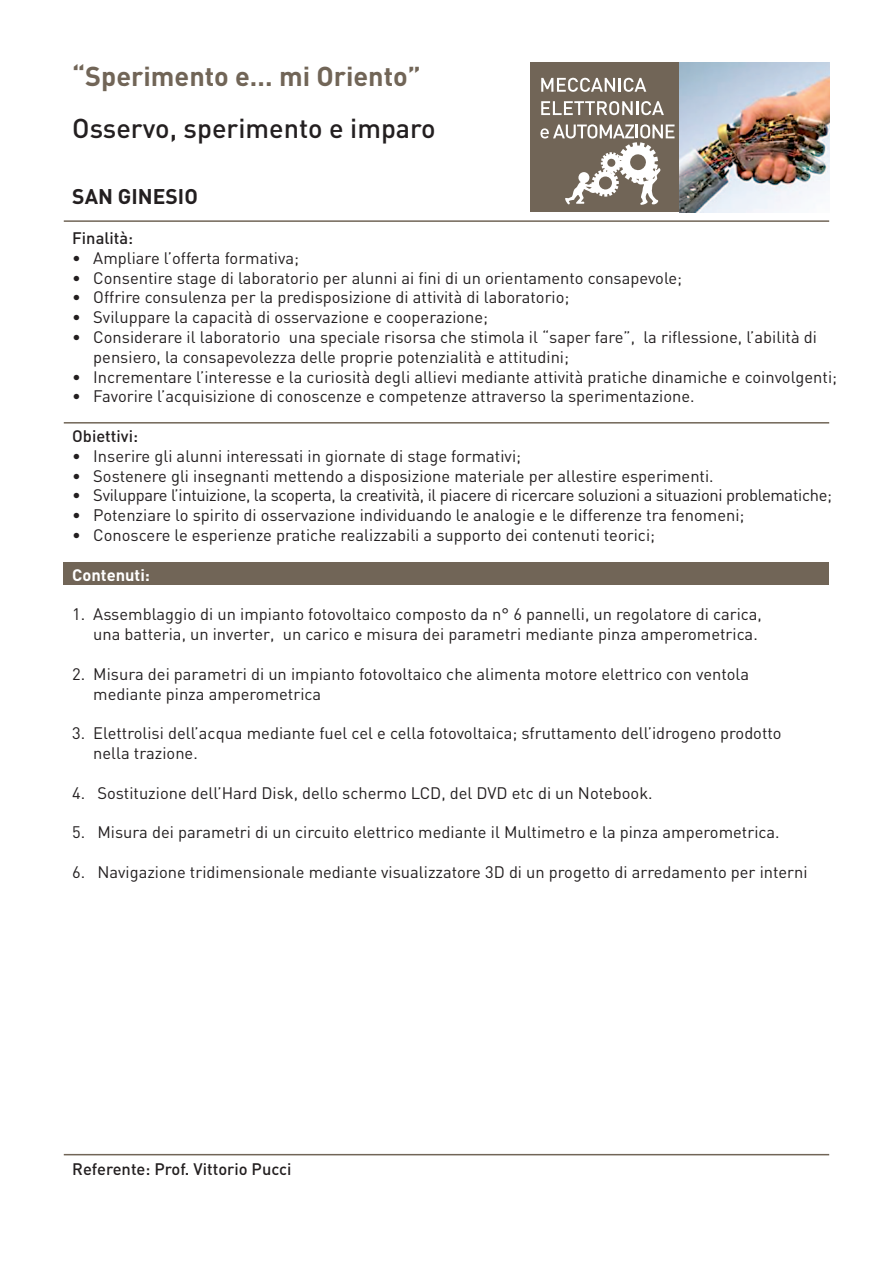
<style>
.page{position:relative;width:893px;height:1263px;background:#fff}
.page>*{position:absolute;margin:0;border:0;box-sizing:border-box;transform-origin:0 0}
.t1{font:500 27px "DIN";color:#231f20}
.t2{font:700 27px "DIN";color:#716557}
.t3{font:700 21px "DIN";color:#231f20}
.t4{font:16.5px/19.8px "DIN";color:#231f20}
.t5{font:16.5px "DIN";letter-spacing:-.02em;color:#231f20}
.t6{font:500 16.5px "DIN";color:#231f20}
.t7{font:700 16.5px "DIN";color:#fff}
</style>
<div class="page">
<div style="left:64px;top:562px;width:765px;height:23px;background:#716557"></div>
<hr style="left:64px;top:220px;width:765px;height:2px;background:#716557">
<hr style="left:64px;top:422px;width:765px;height:2px;background:#716557">
<hr style="left:64px;top:1154px;width:765px;height:1px;background:#716557">
<div style="left:530px;top:63px;width:150px;height:149px;background:#716557"></div>
<svg style="left:541px;top:78px;width:105px;height:14px"></svg>
<svg style="left:541px;top:101px;width:123px;height:14px"></svg>
<svg style="left:540px;top:124px;width:134px;height:81px"></svg>
<img style="left:680px;top:63px;width:149px;height:149px">
<p class="t2" style="left:72px;top:59px;width:350px">“Sperimento e… mi Oriento”</p>
<p class="t1" style="left:72px;top:111px;width:365px">Osservo, sperimento e imparo</p>
<p class="t3" style="left:72px;top:183px;width:127px">SAN GINESIO</p>
<p class="t6" style="left:72px;top:228px;width:63px">Finalità:</p>
<p class="t4" style="left:72px;top:248px;width:228px">• Ampliare l’offerta formativa;</p>
<p class="t4" style="left:72px;top:267px;width:611px">• Consentire stage di laboratorio per alunni ai fini di un orientamento consapevole;</p>
<p class="t4" style="left:72px;top:287px;width:499px">• Offrire consulenza per la predisposizione di attività di laboratorio;</p>
<p class="t4" style="left:72px;top:307px;width:417px">• Sviluppare la capacità di osservazione e cooperazione;</p>
<p class="t4" style="left:93px;top:327px;width:725px;text-indent:-21px">• Considerare il laboratorio una speciale risorsa che stimola il “saper fare”, la riflessione, l’abilità di pensiero, la consapevolezza delle proprie potenzialità e attitudini;</p>
<p class="t4" style="left:72px;top:366px;width:766px">• Incrementare l’interesse e la curiosità degli allievi mediante attività pratiche dinamiche e coinvolgenti;</p>
<p class="t4" style="left:72px;top:386px;width:624px">• Favorire l’acquisizione di conoscenze e competenze attraverso la sperimentazione.</p>
<p class="t6" style="left:72px;top:426px;width:67px">Obiettivi:</p>
<p class="t4" style="left:72px;top:446px;width:450px">• Inserire gli alunni interessati in giornate di stage formativi;</p>
<p class="t4" style="left:72px;top:465px;width:643px">• Sostenere gli insegnanti mettendo a disposizione materiale per allestire esperimenti.</p>
<p class="t5" style="left:72px;top:485px;width:761px">• Sviluppare l’intuizione, la scoperta, la creatività, il piacere di ricercare soluzioni a situazioni problematiche;</p>
<p class="t4" style="left:72px;top:505px;width:674px">• Potenziare lo spirito di osservazione individuando le analogie e le differenze tra fenomeni;</p>
<p class="t4" style="left:72px;top:525px;width:584px">• Conoscere le esperienze pratiche realizzabili a supporto dei contenuti teorici;</p>
<p class="t7" style="left:72px;top:564px;width:79px">Contenuti:</p>
<p class="t4" style="left:72px;top:604px;width:691px">1. Assemblaggio di un impianto fotovoltaico composto da n° 6 pannelli, un regolatore di carica,</p>
<p class="t4" style="left:93px;top:624px;width:666px">una batteria, un inverter, un carico e misura dei parametri mediante pinza amperometrica.</p>
<p class="t4" style="left:72px;top:663px;width:678px">2. Misura dei parametri di un impianto fotovoltaico che alimenta motore elettrico con ventola</p>
<p class="t4" style="left:93px;top:683px;width:229px">mediante pinza amperometrica</p>
<p class="t4" style="left:72px;top:723px;width:711px">3. Elettrolisi dell’acqua mediante fuel cel e cella fotovoltaica; sfruttamento dell’idrogeno prodotto</p>
<p class="t4" style="left:93px;top:743px;width:106px">nella trazione.</p>
<p class="t4" style="left:72px;top:782px;width:582px">4. Sostituzione dell’Hard Disk, dello schermo LCD, del DVD etc di un Notebook.</p>
<p class="t4" style="left:72px;top:822px;width:709px">5. Misura dei parametri di un circuito elettrico mediante il Multimetro e la pinza amperometrica.</p>
<p class="t4" style="left:72px;top:861px;width:737px">6. Navigazione tridimensionale mediante visualizzatore 3D di un progetto di arredamento per interni</p>
<p class="t6" style="left:72px;top:1158px;width:221px">Referente: Prof. Vittorio Pucci</p>
</div>
